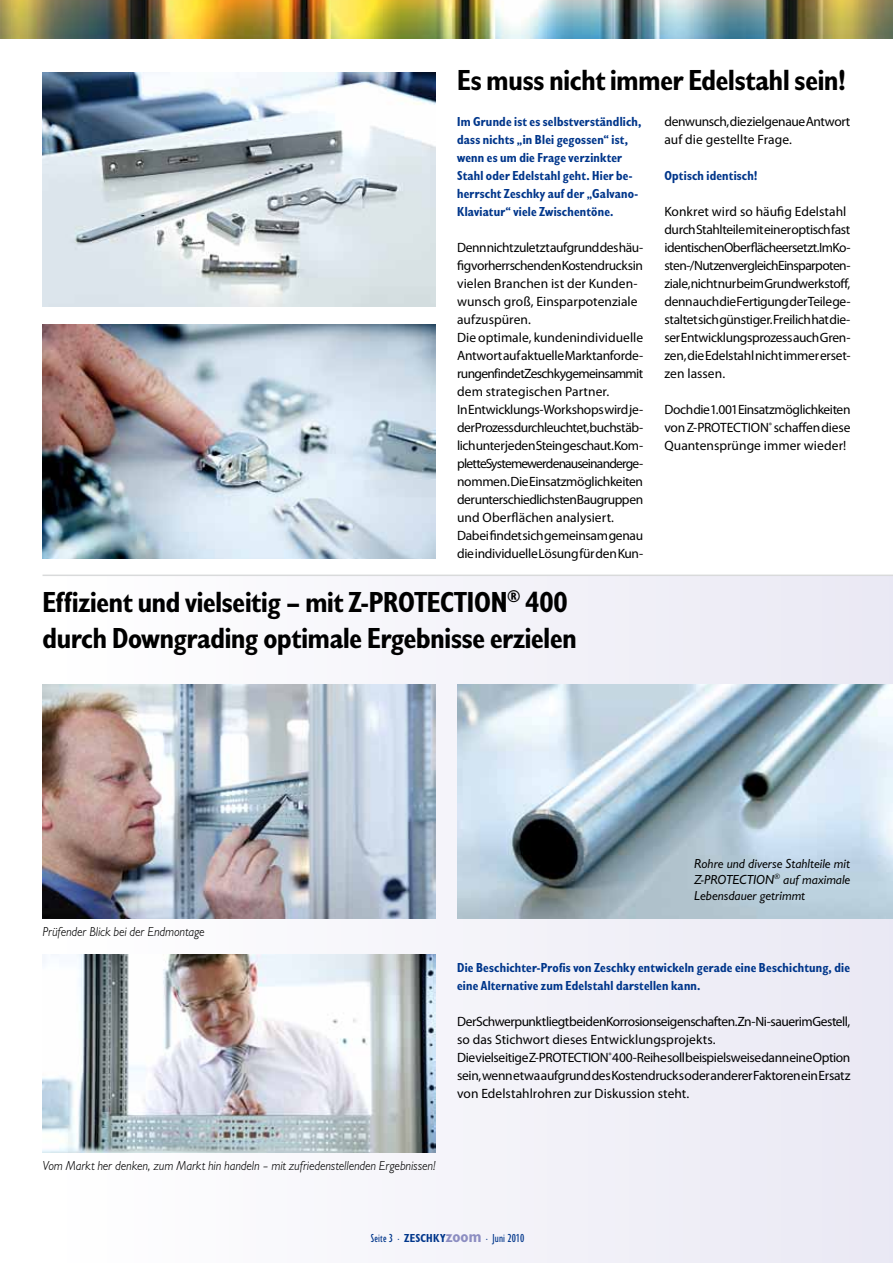
<style>
.page{position:relative;width:893px;height:1263px;background:#fff}
.page>*{position:absolute;margin:0;border:0;box-sizing:border-box;transform-origin:0 0}
.t1{font:700 condensed 30px/36px "Chantilly";letter-spacing:-.005em;color:#000}
.t2{font:13.5px/18px "Myriad Pro";letter-spacing:-.025em;color:#000}
.t3{font:700 condensed 13.5px/18px "Chantilly";letter-spacing:.015em;color:#00368b}
.t4{font:italic 300 13.5px "Chantilly";letter-spacing:-.01em;color:#000}
.t5{font:italic 13.5px/16.2px "Chantilly";color:#000;text-align:justify}
.t6{font:condensed 12px "Chantilly";letter-spacing:.015em;color:#00368b}
.s1{font-weight:700}
.s2{font-weight:700;font-size:17.25px;color:#8d8ec2}
</style>
<div class="page">
<div style="left:43px;top:576px;width:850px;height:687px;background:#f2f1f8"></div>
<img style="left:0;top:0;width:893px;height:39px">
<hr style="left:43px;top:575px;width:850px;height:1px;background:#d9dadb">
<img style="left:43px;top:72px;width:393px;height:234px">
<img style="left:43px;top:324px;width:393px;height:234px">
<img style="left:43px;top:684px;width:393px;height:234px">
<img style="left:457px;top:684px;width:436px;height:234px">
<img style="left:43px;top:954px;width:393px;height:198px">
<h1 class="t1" style="left:457px;top:62px;width:391px">Es muss nicht immer Edelstahl sein!</h1>
<p class="t3" style="left:457px;top:113px;width:186px">Im Grunde ist es selbstverständlich, dass nichts „in Blei gegossen“ ist, wenn es um die Frage verzinkter Stahl oder Edelstahl geht. Hier be&shy;herrscht Zeschky auf der „Galvano-Klaviatur“ viele Zwischentöne.</p>
<p class="t2" style="left:457px;top:238px;width:188px">Denn nicht zuletzt aufgrund des häu&shy;fig vorherrschenden Kostendrucks in vielen Branchen ist der Kunden&shy;wunsch groß, Einsparpotenziale aufzuspüren.<br>Die optimale, kundenindividuelle Antwort auf aktuelle Marktanforde&shy;rungen findet Zeschky gemeinsam mit dem strategischen Partner.<br>In Entwicklungs-Workshops wird je&shy;der Prozess durchleuchtet, buchstäb&shy;lich unter jeden Stein geschaut. Kom&shy;plette Systeme werden auseinanderge&shy;nommen. Die Einsatzmöglichkeiten der unterschiedlichsten Baugruppen und Oberflächen analysiert.<br>Dabei findet sich gemeinsam genau die individuelle Lösung für den Kun-</p>
<h1 class="t1" style="left:43px;top:584px;width:536px">Effizient und vielseitig – mit Z-PROTECTION<sup>®</sup> 400 durch Downgrading optimale Ergebnisse erzielen</h1>
<p class="t2" style="left:664px;top:112px;width:187px">denwunsch, die zielgenaue Antwort auf die gestellte Frage.</p>
<p class="t3" style="left:664px;top:167px;width:95px">Optisch identisch!</p>
<p class="t2" style="left:664px;top:202px;width:188px">Konkret wird so häufig Edelstahl durch Stahlteile mit einer optisch fast identischen Oberfläche ersetzt. Im Ko&shy;sten-/Nutzenvergleich Einsparpoten&shy;ziale, nicht nur beim Grundwerkstoff, denn auch die Fertigung der Teile ge&shy;staltet sich günstiger. Freilich hat die&shy;ser Entwicklungsprozess auch Gren&shy;zen, die Edelstahl nicht immer erset&shy;zen lassen.</p>
<p class="t2" style="left:664px;top:400px;width:188px;text-align:justify">Doch die 1.001 Einsatzmöglichkeiten von Z-PROTECTION<sup>®</sup> schaffen diese Quantensprünge immer wieder!</p>
<p class="t4" style="left:43px;top:924px;width:164px">Prüfender Blick bei der Endmontage</p>
<p class="t5" style="left:694px;top:855px;width:158px">Rohre und diverse Stahlteile mit Z-PROTECTION<sup>®</sup> auf maximale Lebensdauer getrimmt</p>
<p class="t3" style="left:457px;top:959px;width:394px">Die Beschichter-Profis von Zeschky entwickeln gerade eine Beschichtung, die eine Alternative zum Edelstahl darstellen kann.</p>
<p class="t2" style="left:457px;top:1012px;width:395px">Der Schwerpunkt liegt bei den Korrosionseigenschaften. Zn-Ni-sauer im Gestell, so das Stichwort dieses Entwicklungsprojekts.<br>Die vielseitige Z-PROTECTION<sup>®</sup> 400-Reihe soll beispielsweise dann eine Option sein, wenn etwa aufgrund des Kostendrucks oder anderer Faktoren ein Ersatz von Edelstahlrohren zur Diskussion steht.</p>
<p class="t4" style="left:43px;top:1158px;width:395px">Vom Markt her denken, zum Markt hin handeln – mit zufriedenstellenden Ergebnissen!</p>
<p class="t6" style="left:371px;top:1232px;width:155px">Seite 3 · <span class="s1">ZESCHKY</span><span class="s2">zoom</span> · Juni 2010</p>
</div>
